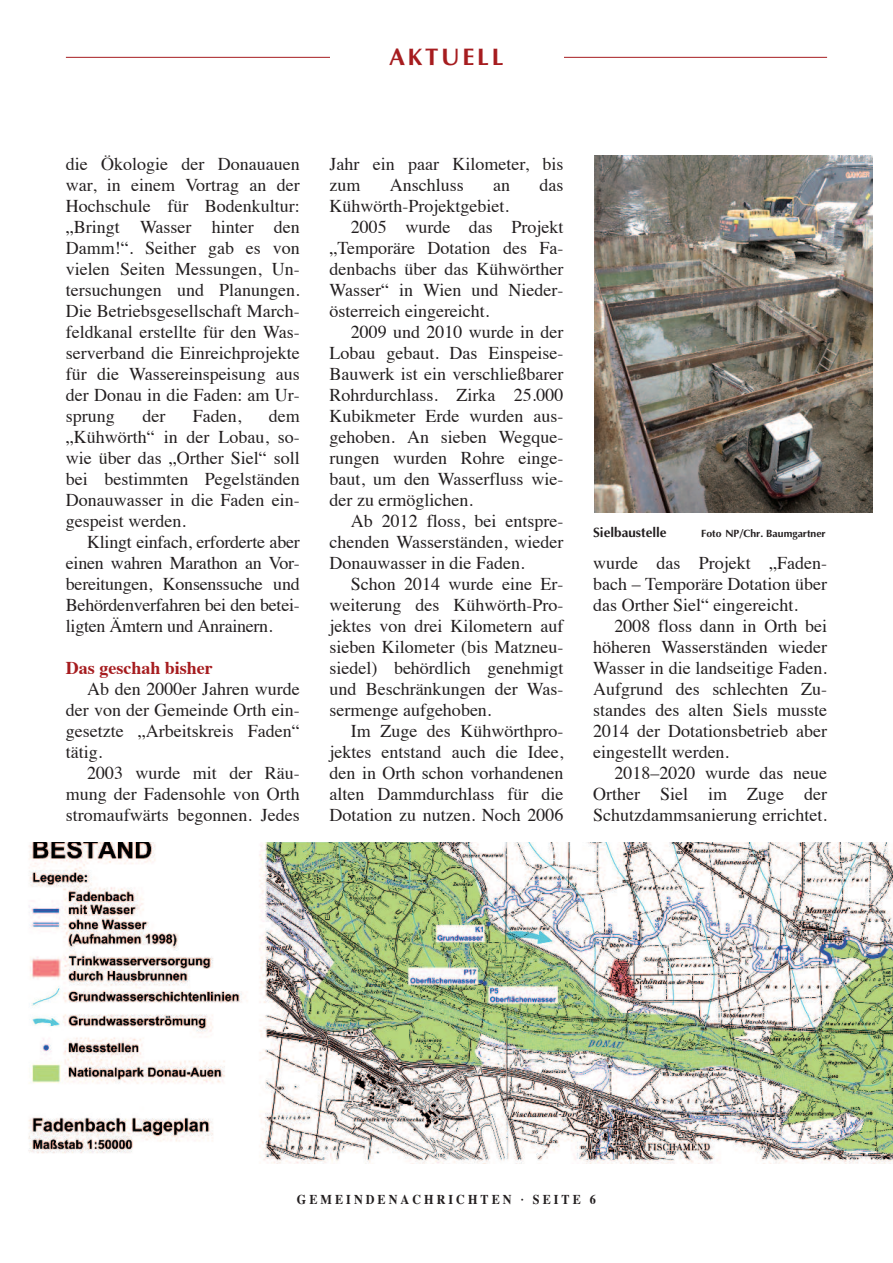
<style>
.page{position:relative;width:893px;height:1263px;background:#fff}
.page>*{position:absolute;margin:0;border:0;box-sizing:border-box;transform-origin:0 0}
.t1{font:700 24px "Optima";letter-spacing:.11em;color:#a61c1f}
.t2{font:18px/21px "Times";color:#231f20;text-align:justify}
.t3{font:700 18px "Times";color:#a61c1f}
.t4{font:700 13.5px "Times";letter-spacing:.25em;color:#231f20;scale:.9 1}
.t5{font:700 13.5px "Optima";color:#231f20}
.t6{font:700 10.5px "Optima";color:#231f20}
</style>
<div class="page">
<hr style="left:66px;top:57px;width:761px;height:1px;background:#a61c1f">
<div style="left:330px;top:44px;width:233px;height:27px;background:#fff"></div>
<img style="left:594px;top:155px;width:278px;height:358px">
<img style="left:28px;top:842px;width:865px;height:321px">
<h1 class="t1" style="left:389px;top:42px;width:116px">AKTUELL</h1>
<p class="t2" style="left:66px;top:155px;width:235px">die Ökologie der Donauauen war, in einem Vortrag an der Hochschule für Bodenkultur: „Bringt Wasser hinter den Damm!“. Seither gab es von vielen Seiten Messungen, Un&shy;tersuchungen und Planungen.<br>Die Betriebsgesellschaft March&shy;feldkanal erstellte für den Was&shy;serverband die Einreichprojekte für die Wassereinspeisung aus der Donau in die Faden: am Ur&shy;sprung</p>
<p class="t2" style="left:66px;top:407px;width:235px;text-indent:203px">dem „Kühwörth“ in der Lobau, so&shy;wie über das „Orther Siel“ soll bei bestimmten Pegelständen Donauwasser in die Faden ein&shy;gespeist werden.</p>
<p class="t2" style="left:66px;top:533px;width:235px;text-indent:21px">Klingt einfach, erforderte aber einen wahren Marathon an Vor&shy;bereitungen, Konsenssuche und Behördenverfahren bei den betei&shy;ligten Ämtern und Anrainern.</p>
<p class="t3" style="left:66px;top:660px;width:148px">Das geschah bisher</p>
<p class="t2" style="left:66px;top:680px;width:235px;text-indent:21px">Ab den 2000er Jahren wurde der von der Gemeinde Orth ein&shy;gesetzte „Arbeitskreis Faden“ tätig.</p>
<p class="t2" style="left:66px;top:764px;width:235px;text-indent:21px">2003 wurde mit der Räu&shy;mung der Fadensohle von Orth stromaufwärts begonnen. Jedes</p>
<p class="t2" style="left:142px;top:407px;width:24px">der</p>
<p class="t2" style="left:193px;top:407px;width:50px">Faden,</p>
<p class="t2" style="left:330px;top:155px;width:235px">Jahr ein paar Kilometer, bis zum</p>
<p class="t2" style="left:390px;top:176px;width:75px">Anschluss</p>
<p class="t2" style="left:493px;top:176px;width:18px">an</p>
<p class="t2" style="left:539px;top:176px;width:25px">das</p>
<p class="t2" style="left:330px;top:197px;width:181px">Kühwörth-Projektgebiet.</p>
<p class="t2" style="left:351px;top:218px;width:214px">2005 wurde das Projekt</p>
<p class="t2" style="left:330px;top:239px;width:235px">„Temporäre Dotation des Fa-</p>
<p class="t2" style="left:330px;top:260px;width:235px">denbachs über das Kühwörther</p>
<p class="t2" style="left:330px;top:281px;width:235px">Wasser“ in Wien und Nieder-</p>
<p class="t2" style="left:330px;top:302px;width:161px">österreich eingereicht.</p>
<p class="t2" style="left:351px;top:323px;width:214px">2009 und 2010 wurde in der</p>
<p class="t2" style="left:330px;top:344px;width:235px">Lobau gebaut. Das Einspeise-</p>
<p class="t2" style="left:330px;top:365px;width:235px">Bauwerk ist ein verschließbarer</p>
<p class="t2" style="left:330px;top:386px;width:235px">Rohrdurchlass. Zirka 25.000</p>
<p class="t2" style="left:330px;top:407px;width:235px">Kubikmeter Erde wurden aus-</p>
<p class="t2" style="left:330px;top:428px;width:235px">gehoben. An sieben Wegque-</p>
<p class="t2" style="left:330px;top:449px;width:235px">rungen wurden Rohre einge-</p>
<p class="t2" style="left:330px;top:470px;width:235px">baut, um den Wasserfluss wie-</p>
<p class="t2" style="left:330px;top:491px;width:145px">der zu ermöglichen.</p>
<p class="t2" style="left:351px;top:512px;width:214px">Ab 2012 floss, bei entspre-</p>
<p class="t2" style="left:330px;top:533px;width:235px">chenden Wasserständen, wieder</p>
<p class="t2" style="left:330px;top:554px;width:196px">Donauwasser in die Faden.</p>
<p class="t2" style="left:351px;top:575px;width:214px">Schon 2014 wurde eine Er-</p>
<p class="t2" style="left:330px;top:596px;width:235px">weiterung des Kühwörth-Pro-</p>
<p class="t2" style="left:330px;top:617px;width:235px">jektes von drei Kilometern auf</p>
<p class="t2" style="left:330px;top:638px;width:235px">sieben Kilometer (bis Matzneu-</p>
<p class="t2" style="left:330px;top:659px;width:235px">siedel) behördlich genehmigt</p>
<p class="t2" style="left:330px;top:680px;width:235px">und Beschränkungen der Was-</p>
<p class="t2" style="left:330px;top:701px;width:163px">sermenge aufgehoben.</p>
<p class="t2" style="left:351px;top:722px;width:214px">Im Zuge des Kühwörthpro-</p>
<p class="t2" style="left:330px;top:743px;width:235px">jektes entstand auch die Idee,</p>
<p class="t2" style="left:330px;top:764px;width:235px">den in Orth schon vorhandenen</p>
<p class="t2" style="left:330px;top:785px;width:235px">alten Dammdurchlass für die</p>
<p class="t2" style="left:330px;top:806px;width:235px">Dotation zu nutzen. Noch 2006</p>
<p class="t5" style="left:593px;top:524px;width:75px">Sielbaustelle</p>
<p class="t6" style="left:701px;top:527px;width:126px">Foto NP/Chr. Baumgartner</p>
<p class="t2" style="left:593px;top:554px;width:235px">wurde das Projekt „Faden&shy;bach – Temporäre Dotation über das Orther Siel“ eingereicht.</p>
<p class="t2" style="left:593px;top:617px;width:235px;text-indent:21px">2008 floss dann in Orth bei höheren Wasserständen wieder Wasser in die landseitige Faden.<br>Aufgrund des schlechten Zu&shy;standes des alten Siels musste 2014 der Dotationsbetrieb aber eingestellt werden.</p>
<p class="t2" style="left:593px;top:764px;width:235px;text-indent:21px">2018–2020 wurde das neue Orther Siel im Zuge der Schutzdammsanierung errichtet.</p>
<p class="t4" style="left:297px;top:1194px;width:334px">GEMEINDENACHRICHTEN · SEITE 6</p>
</div>
